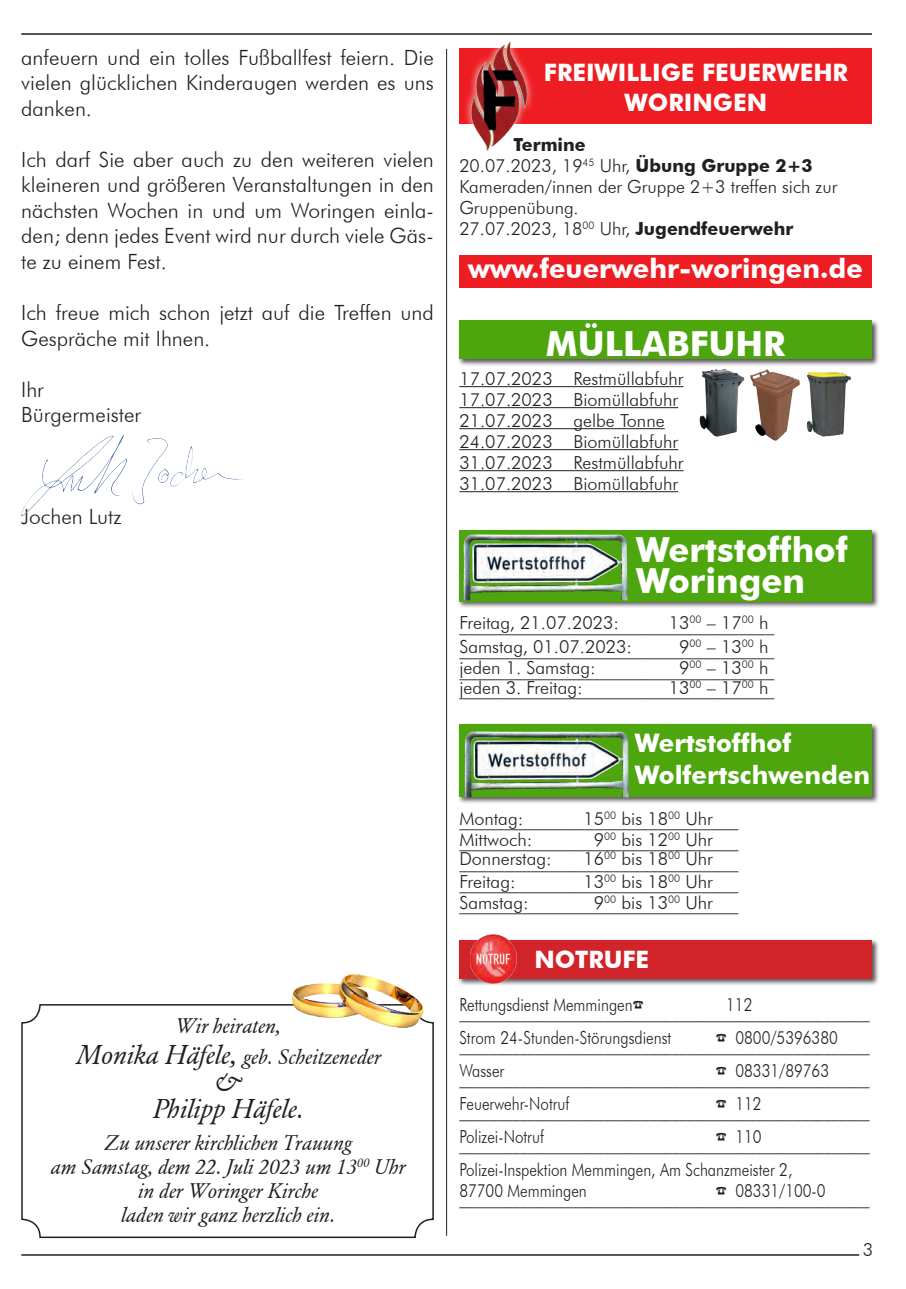
<style>
.page{position:relative;width:906px;height:1289px;background:#fff}
.page>*{position:absolute;margin:0;border:0;box-sizing:border-box;transform-origin:0 0}
.t1{font:700 34.5px "Futura BT";color:#fff}
.t2{font:700 27px "Futura BT";color:#fff}
.t3{font:italic 27px "Garamond BE";color:#231f20}
.t4{font:700 25.5px "Futura BT";color:#fff}
.t5{font:700 24px/30px "Futura BT";color:#fff;text-align:center}
.t6{font:300 21px/25.5px "Futura BT";color:#231f20;text-align:justify}
.t7{font:italic 21px "Garamond BE";color:#231f20}
.t8{font:300 18px/21px "Futura BT";color:#231f20}
.t9{font:300 18px "Futura BT";color:#231f20;scale:.84 1}
.t10{font:700 18px "Futura BT";color:#231f20}
.s1{font-size:27px}
.s2{font-weight:700}
</style>
<div class="page">
<img style="left:806px;top:372px;width:45px;height:64px">
<hr style="left:21px;top:33px;width:851px;height:2px;background:#231f20">
<hr style="left:21px;top:1254px;width:838px;height:1px;background:#231f20">
<hr style="left:446px;top:49px;width:1px;height:1186px;background:#231f20">
<div style="left:459px;top:48px;width:413px;height:75px;background:#ee1d23"></div>
<div style="left:459px;top:256px;width:413px;height:32px;background:#ee1d23"></div>
<div style="left:464px;top:35px;width:70px;height:122px;background:#fff;opacity:.75"></div>
<img style="left:483px;top:42px;width:28px;height:28px">
<div style="left:458px;top:938px;width:421px;height:47px;background:#231f20;opacity:.75"></div>
<div style="left:459px;top:940px;width:413px;height:38px;background:#d1232a"></div>
<div style="left:458px;top:722px;width:421px;height:81px;background:#231f20;opacity:.75"></div>
<div style="left:459px;top:724px;width:413px;height:72px;background:#4da60d"></div>
<div style="left:458px;top:528px;width:421px;height:81px;background:#231f20;opacity:.75"></div>
<div style="left:459px;top:530px;width:413px;height:71px;background:#4da60d"></div>
<img style="left:464px;top:731px;width:165px;height:66px">
<div style="left:458px;top:319px;width:421px;height:48px;background:#231f20;opacity:.75"></div>
<div style="left:459px;top:320px;width:413px;height:39px;background:#4da60d"></div>
<img style="left:463px;top:534px;width:164px;height:66px">
<img style="left:699px;top:369px;width:44px;height:68px">
<img style="left:750px;top:369px;width:17px;height:65px">
<hr style="left:459px;top:386px;width:224px;height:1px;background:#231f20">
<hr style="left:459px;top:407px;width:219px;height:1px;background:#231f20">
<hr style="left:459px;top:428px;width:205px;height:1px;background:#231f20">
<hr style="left:459px;top:449px;width:219px;height:1px;background:#231f20">
<hr style="left:459px;top:470px;width:224px;height:1px;background:#231f20">
<hr style="left:459px;top:491px;width:219px;height:1px;background:#231f20">
<img style="left:470px;top:934px;width:22px;height:31px">
<img style="left:101px;top:435px;width:22px;height:35px">
<div style="left:21px;top:1004px;width:413px;height:233px;border:2px solid #231f20;border-radius:18px"></div>
<img style="left:292px;top:974px;width:132px;height:53px">
<p class="t6" style="left:21px;top:44px;width:414px">anfeuern und ein tolles Fußballfest feiern. Die vielen glücklichen Kinderaugen werden es uns danken.</p>
<p class="t6" style="left:21px;top:146px;width:414px">Ich darf Sie aber auch zu den weiteren vielen kleineren und größeren Veranstaltungen in den nächsten Wochen in und um Woringen einla&shy;den; denn jedes Event wird nur durch viele Gäs&shy;te zu einem Fest.</p>
<p class="t6" style="left:21px;top:299px;width:414px">Ich freue mich schon jetzt auf die Treffen und<br>Gespräche mit Ihnen.</p>
<p class="t6" style="left:21px;top:376px;width:24px">Ihr</p>
<p class="t6" style="left:21px;top:401px;width:121px">Bürgermeister</p>
<p class="t6" style="left:21px;top:503px;width:102px">Jochen Lutz</p>
<p class="t7" style="left:175px;top:1013px;width:107px">Wir heiraten,</p>
<p class="t7" style="left:75px;top:1044px;width:307px"><span class="s1">Monika Häfele,</span> geb. Scheitzeneder</p>
<p class="t3" style="left:214px;top:1066px;width:29px">&amp;</p>
<p class="t3" style="left:153px;top:1093px;width:152px">Philipp Häfele.</p>
<p class="t7" style="left:104px;top:1130px;width:249px">Zu unserer kirchlichen Trauung</p>
<p class="t7" style="left:51px;top:1154px;width:356px">am Samstag, dem 22. Juli 2023 um 13<sup>00</sup> Uhr</p>
<p class="t7" style="left:138px;top:1178px;width:182px">in der Woringer Kirche</p>
<p class="t7" style="left:121px;top:1202px;width:215px">laden wir ganz herzlich ein.</p>
<p class="t5" style="left:544px;top:57px;width:305px">FREIWILLIGE FEUERWEHR<br>WORINGEN</p>
<p class="t10" style="left:513px;top:134px;width:74px">Termine</p>
<p class="t8" style="left:459px;top:155px;width:379px">20.07.2023, 19<sup>45</sup> Uhr, <span class="s2">Übung Gruppe 2+3<br></span>Kameraden/innen der Gruppe 2+3 treffen sich zur<br>Gruppenübung.</p>
<p class="t8" style="left:459px;top:218px;width:335px">27.07.2023, 18<sup>00</sup> Uhr, <span class="s2">Jugendfeuerwehr</span></p>
<p class="t2" style="left:468px;top:252px;width:396px">www.feuerwehr-woringen.de</p>
<p class="t1" style="left:546px;top:323px;width:241px">MÜLLABFUHR</p>
<p class="t8" style="left:459px;top:367px;width:226px">17.07.2023 Restmüllabfuhr</p>
<p class="t8" style="left:459px;top:388px;width:220px">17.07.2023 Biomüllabfuhr</p>
<p class="t8" style="left:459px;top:409px;width:207px">21.07.2023 gelbe Tonne</p>
<p class="t8" style="left:459px;top:430px;width:220px">24.07.2023 Biomüllabfuhr</p>
<p class="t8" style="left:459px;top:451px;width:226px">31.07.2023 Restmüllabfuhr</p>
<p class="t8" style="left:459px;top:472px;width:220px">31.07.2023 Biomüllabfuhr</p>
<p class="t1" style="left:636px;top:528px;width:213px">Wertstoffhof</p>
<p class="t1" style="left:636px;top:560px;width:170px">Woringen</p>
<p class="t8" style="left:459px;top:612px;width:161px">Freitag, 21.07.2023:</p>
<p class="t8" style="left:669px;top:612px;width:101px">13<sup>00</sup> – 17<sup>00</sup> h</p>
<p class="t8" style="left:459px;top:613px;width:316px">___________________________________</p>
<p class="t8" style="left:459px;top:636px;width:174px">Samstag, 01.07.2023:</p>
<p class="t8" style="left:679px;top:636px;width:91px">9<sup>00</sup> – 13<sup>00</sup> h</p>
<p class="t8" style="left:459px;top:637px;width:316px">___________________________________</p>
<p class="t8" style="left:459px;top:657px;width:138px">jeden 1. Samstag:</p>
<p class="t8" style="left:679px;top:657px;width:91px">9<sup>00</sup> – 13<sup>00</sup> h</p>
<p class="t8" style="left:459px;top:658px;width:316px">___________________________________</p>
<p class="t8" style="left:459px;top:676px;width:125px">jeden 3. Freitag:</p>
<p class="t8" style="left:669px;top:676px;width:101px">13<sup>00</sup> – 17<sup>00</sup> h</p>
<p class="t8" style="left:459px;top:678px;width:316px">___________________________________</p>
<p class="t4" style="left:635px;top:727px;width:158px">Wertstoffhof</p>
<p class="t4" style="left:635px;top:759px;width:237px">Wolfertschwenden</p>
<p class="t8" style="left:459px;top:807px;width:65px">Montag:</p>
<p class="t8" style="left:583px;top:807px;width:131px">15<sup>00</sup> bis 18<sup>00</sup> Uhr</p>
<p class="t8" style="left:459px;top:809px;width:280px">_______________________________</p>
<p class="t8" style="left:459px;top:828px;width:74px">Mittwoch:</p>
<p class="t8" style="left:594px;top:828px;width:121px">9<sup>00</sup> bis 12<sup>00</sup> Uhr</p>
<p class="t8" style="left:459px;top:830px;width:280px">_______________________________</p>
<p class="t8" style="left:459px;top:848px;width:94px">Donnerstag:</p>
<p class="t8" style="left:583px;top:848px;width:131px">16<sup>00</sup> bis 18<sup>00</sup> Uhr</p>
<p class="t8" style="left:459px;top:851px;width:280px">_______________________________</p>
<p class="t8" style="left:459px;top:870px;width:58px">Freitag:</p>
<p class="t8" style="left:583px;top:870px;width:131px">13<sup>00</sup> bis 18<sup>00</sup> Uhr</p>
<p class="t8" style="left:459px;top:872px;width:280px">_______________________________</p>
<p class="t8" style="left:459px;top:891px;width:71px">Samstag:</p>
<p class="t8" style="left:594px;top:891px;width:121px">9<sup>00</sup> bis 13<sup>00</sup> Uhr</p>
<p class="t8" style="left:459px;top:893px;width:280px">_______________________________</p>
<p class="t5" style="left:534px;top:944px;width:116px">NOTRUFE</p>
<p class="t9" style="left:459px;top:993px;width:208px">Rettungsdienst Memmingen</p>
<p class="t9" style="left:726px;top:993px;width:33px">112</p>
<p class="t9" style="left:459px;top:1000px;width:490px">______________________________________________________</p>
<p class="t9" style="left:459px;top:1026px;width:254px">Strom 24-Stunden-Störungsdienst</p>
<p class="t9" style="left:735px;top:1026px;width:123px">0800/5396380</p>
<p class="t9" style="left:459px;top:1033px;width:490px">______________________________________________________</p>
<p class="t9" style="left:459px;top:1059px;width:55px">Wasser</p>
<p class="t9" style="left:735px;top:1059px;width:113px">08331/89763</p>
<p class="t9" style="left:459px;top:1066px;width:490px">______________________________________________________</p>
<p class="t9" style="left:459px;top:1092px;width:133px">Feuerwehr-Notruf</p>
<p class="t9" style="left:735px;top:1092px;width:33px">112</p>
<p class="t9" style="left:459px;top:1099px;width:490px">______________________________________________________</p>
<p class="t9" style="left:459px;top:1125px;width:102px">Polizei-Notruf</p>
<p class="t9" style="left:735px;top:1125px;width:33px">110</p>
<p class="t9" style="left:459px;top:1132px;width:490px">______________________________________________________</p>
<p class="t9" style="left:459px;top:1158px;width:398px">Polizei-Inspektion Memmingen, Am Schanzmeister 2,</p>
<p class="t9" style="left:459px;top:1179px;width:153px">87700 Memmingen</p>
<p class="t9" style="left:735px;top:1179px;width:109px">08331/100-0</p>
<p class="t9" style="left:459px;top:1186px;width:490px">______________________________________________________</p>
<p class="t8" style="left:863px;top:1238px;width:12px">3</p>
</div>
